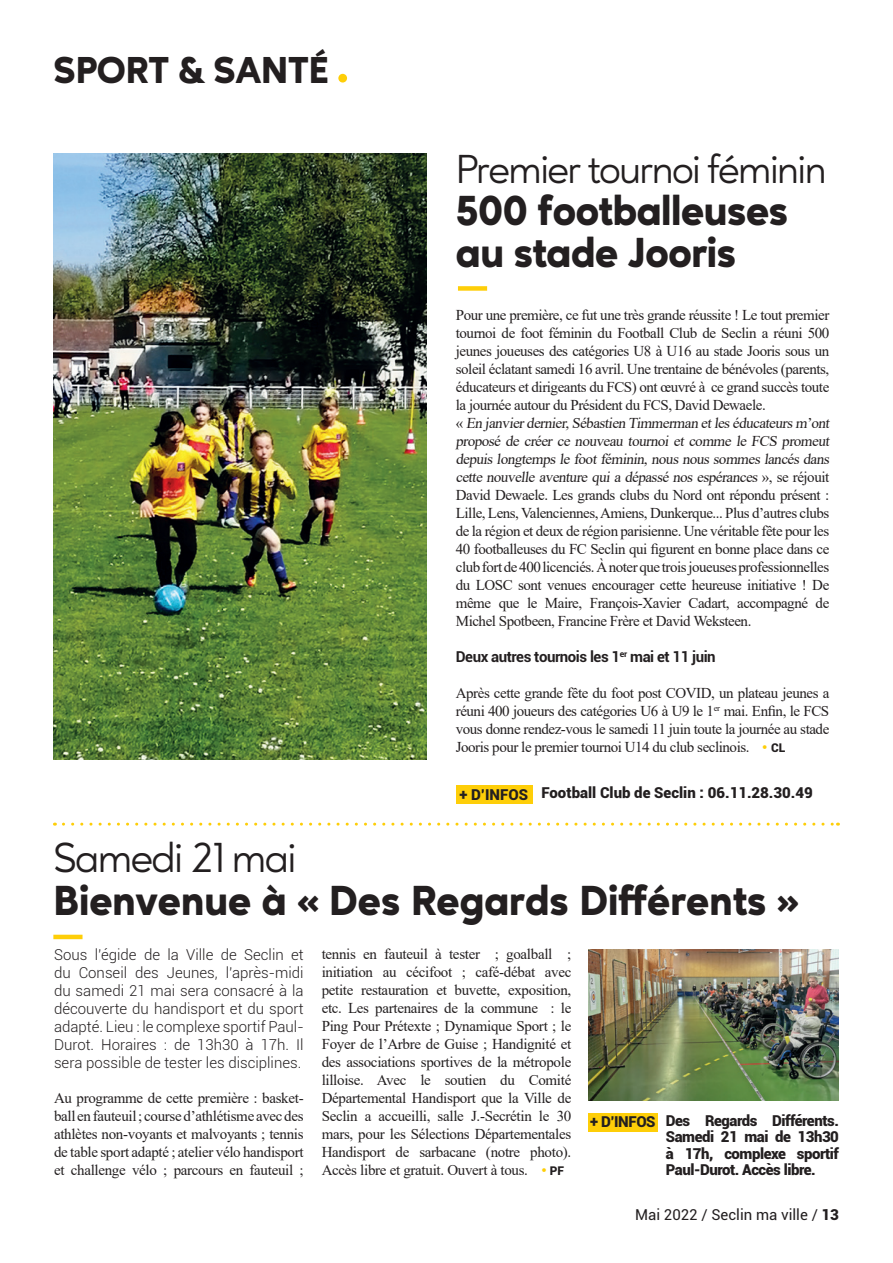
<style>
.page{position:relative;width:893px;height:1263px;background:#fff}
.page>*{position:absolute;margin:0;border:0;box-sizing:border-box;transform-origin:0 0}
.t1{font:800 42px/42px "Ageo";letter-spacing:-.01em;color:#231f20}
.t2{font:42px "Ageo";letter-spacing:-.04em;color:#231f20}
.t3{font:40.5px "Ageo";letter-spacing:-.04em;color:#231f20}
.t4{font:800 37.5px "Ageo";color:#231f20}
.t5{font:15px/18px "Times New Roman";letter-spacing:-.03em;color:#231f20;text-align:justify}
.t6{font:300 15px/18px "Roboto";color:#231f20;text-align:justify}
.D_INFOS{font:900 15px/16.5px "Roboto";letter-spacing:-.03em;color:#231f20;text-align:justify}
.t7{font:700 15px "Roboto";letter-spacing:-.03em;color:#231f20}
.D_INFOS-2{font:900 15px "Roboto";color:#231f20}
.t8{font:15px "Roboto";color:#231f20}
.s1{color:#fece08}
.s2{font-family:"Roboto";font-weight:900;font-size:12px}
.s3{font-weight:900}
</style>
<div class="page">
<div style="left:338px;top:74px;width:9px;height:9px;background:#fece08;border-radius:50%"></div>
<img style="left:53px;top:154px;width:373px;height:606px">
<svg style="left:63px;top:823px;width:775px;height:3px"></svg>
<img style="left:589px;top:949px;width:249px;height:151px">
<div style="left:458px;top:286px;width:29px;height:5px;background:#fece08"></div>
<hr style="left:53px;top:935px;width:30px;height:4px;background:#fece08">
<div style="left:456px;top:785px;width:76px;height:19px;background:#fece08"></div>
<div style="left:589px;top:1113px;width:69px;height:19px;background:#fece08"></div>
<p class="t4" style="left:53px;top:48px;width:277px">SPORT &amp; SANTÉ</p>
<p class="t3" style="left:456px;top:145px;width:372px">Premier tournoi féminin</p>
<p class="t1" style="left:456px;top:190px;width:334px">500 footballeuses au stade Jooris</p>
<p class="t5" style="left:456px;top:305px;width:375px">Pour une première, ce fut une très grande réussite ! Le tout premier tournoi de foot féminin du Football Club de Seclin a réuni 500 jeunes joueuses des catégories U8 à U16 au stade Jooris sous un soleil éclatant samedi 16 avril. Une trentaine de bénévoles (parents, éducateurs et dirigeants du FCS) ont œuvré à ce grand succès toute la journée autour du Président du FCS, David Dewaele.</p>
<p class="t5" style="left:456px;top:413px;width:377px;text-align:left">« En j anvierdernier,Sébastien Timmerman etleséducateursm’ont proposé de créer ce nouveau tournoi et comme le FCS promeut depuis longtemp s le foot féminin, nous nous sommes lancés dans cette nouvelle aventure qui a dép assé nos esp érances » , s e r éj o u i t David Dewaele. Les grands clubs du Nord ont répondu présent :<br>Lille, Lens, Valenciennes, Amiens, Dunkerque... Plus d’autres clubs de la région et deux de région parisienne. Une véritable fête pour les 40 footballeuses du FC Seclin qui figurent en bonne place dans ce club fort de 400 licenciés. À noter que trois joueuses professionnelles du LOSC sont venues encourager cette heureuse initiative ! De même que le Maire, François-Xavier Cadart, accompagné de Michel Spotbeen, Francine Frère et David Weksteen.</p>
<p class="t7" style="left:456px;top:646px;width:261px">Deux autres tournois les 1<sup>er</sup> mai et 11 juin</p>
<p class="t5" style="left:456px;top:683px;width:375px">Après cette grande fête du foot post COVID, un plateau jeunes a réuni 400 joueurs des catégories U6 à U9 le 1<sup>er</sup> mai. Enfin, le FCS vous donne rendez-vous le samedi 11 juin toute la journée au stade Jooris pour le premier tournoi U14 du club seclinois. <span class="s1">•</span> <span class="s2">CL</span></p>
<p class="D_INFOS" style="left:459px;top:786px;width:70px">+ D’INFOS</p>
<p class="D_INFOS-2" style="left:541px;top:782px;width:273px">Football Club de Seclin : 06.11.28.30.49</p>
<p class="t2" style="left:53px;top:832px;width:245px">Samedi 21 mai</p>
<p class="t1" style="left:53px;top:880px;width:747px">Bienvenue à « Des Regards Différents »</p>
<p class="t6" style="left:54px;top:945px;width:251px">Sous l’égide de la Ville de Seclin et du Conseil des Jeunes, l’après-midi du samedi 21 mai sera consacré à la découverte du handisport et du sport adapté. Lieu : le complexe sportif Paul-Durot. Horaires : de 13h30 à 17h. Il sera possible de tester les disciplines.</p>
<p class="t5" style="left:54px;top:1088px;width:251px">Au programme de cette première : basket&shy;ball en fauteuil ; course d’athlétisme avec des athlètes non-voyants et malvoyants ; tennis de table sport adapté ; atelier vélo handisport et challenge vélo ; parcours en fauteuil ;</p>
<p class="t5" style="left:322px;top:944px;width:251px">tennis en fauteuil à tester ; goalball ; initiation au cécifoot ; café-débat avec petite restauration et buvette, exposition, etc. Les partenaires de la commune : le Ping Pour Prétexte ; Dynamique Sport ; le Foyer de l’Arbre de Guise ; Handignité et des associations sportives de la métropole lilloise. Avec le soutien du Comité Départemental Handisport que la Ville de Seclin a accueilli, salle J.-Secrétin le 30 mars, pour les Sélections Départementales Handisport de sarbacane (notre photo).<br>Accès libre et gratuit. Ouvert à tous. <span class="s1">•</span> <span class="s2">PF</span></p>
<p class="D_INFOS" style="left:590px;top:1113px;width:67px">+ D’INFOS</p>
<p class="D_INFOS" style="left:666px;top:1112px;width:175px">Des Regards Différents.<br>Samedi 21 mai de 13h30 à 17h, complexe sportif Paul-Durot. Accès libre.</p>
<p class="t8" style="left:635px;top:1204px;width:205px">Mai 2022 / Seclin ma ville / <span class="s3">13</span></p>
</div>
